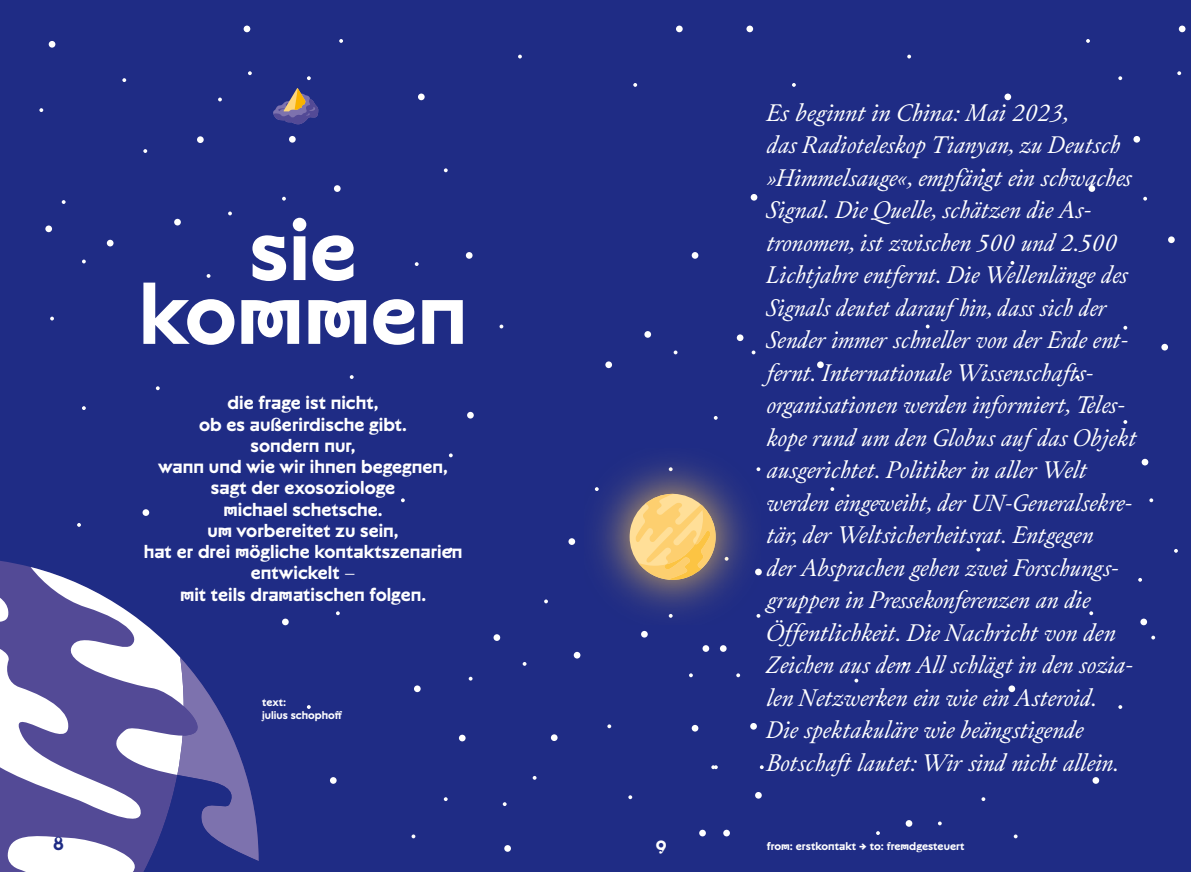
<style>
.page{position:relative;width:1191px;height:872px;background:#1f2c85}
.page>*{position:absolute;margin:0;border:0;box-sizing:border-box;transform-origin:0 0}
.t1{font:700 87.5px/63.8px "ARS Novelty";color:#fff;text-align:center}
.t2{font:italic 25px/32.5px "Primo Serif";color:#fff}
.t3{font:700 18.75px/21.2px "ARS Novelty";color:#fff;text-align:center}
.t4{font:700 18.75px "ARS Novelty";color:#1f2c85}
.t5{font:700 11.25px/13.5px "ARS Novelty";color:#fff}
.s1{font-size:24.38px}
</style>
<div class="page">
<div style="left:49px;top:41px;width:6px;height:7px;background:#fff;border-radius:50%"></div>
<div style="left:45px;top:225px;width:7px;height:7px;background:#fff;border-radius:50%"></div>
<svg style="left:62px;top:200px;width:4px;height:4px"></svg>
<svg style="left:122px;top:78px;width:4px;height:4px"></svg>
<svg style="left:39px;top:108px;width:4px;height:4px"></svg>
<svg style="left:248px;top:71px;width:4px;height:4px"></svg>
<svg style="left:339px;top:39px;width:4px;height:4px"></svg>
<svg style="left:307px;top:76px;width:4px;height:4px"></svg>
<svg style="left:282px;top:197px;width:4px;height:4px"></svg>
<svg style="left:207px;top:274px;width:3px;height:4px"></svg>
<svg style="left:156px;top:386px;width:4px;height:4px"></svg>
<svg style="left:336px;top:611px;width:4px;height:4px"></svg>
<svg style="left:307px;top:705px;width:4px;height:4px"></svg>
<svg style="left:77px;top:523px;width:4px;height:4px"></svg>
<svg style="left:82px;top:406px;width:4px;height:4px"></svg>
<svg style="left:50px;top:317px;width:4px;height:3px"></svg>
<svg style="left:82px;top:259px;width:4px;height:4px"></svg>
<svg style="left:350px;top:375px;width:4px;height:4px"></svg>
<svg style="left:107px;top:240px;width:6px;height:6px"></svg>
<div style="left:142px;top:509px;width:7px;height:7px;background:#fff;border-radius:50%"></div>
<div style="left:282px;top:618px;width:7px;height:7px;background:#fff;border-radius:50%"></div>
<svg style="left:218px;top:98px;width:4px;height:3px"></svg>
<svg style="left:143px;top:149px;width:4px;height:4px"></svg>
<svg style="left:228px;top:211px;width:4px;height:4px"></svg>
<div style="left:197px;top:136px;width:7px;height:7px;background:#fff;border-radius:50%"></div>
<div style="left:174px;top:219px;width:7px;height:6px;background:#fff;border-radius:50%"></div>
<div style="left:330px;top:777px;width:7px;height:6px;background:#fff;border-radius:50%"></div>
<div style="left:289px;top:136px;width:7px;height:7px;background:#fff;border-radius:50%"></div>
<div style="left:334px;top:185px;width:6px;height:7px;background:#fff;border-radius:50%"></div>
<svg style="left:244px;top:26px;width:6px;height:6px"></svg>
<div style="left:699px;top:829px;width:7px;height:7px;background:#fff;border-radius:50%"></div>
<div style="left:702px;top:645px;width:7px;height:7px;background:#fff;border-radius:50%"></div>
<svg style="left:689px;top:673px;width:4px;height:4px"></svg>
<svg style="left:628px;top:795px;width:4px;height:4px"></svg>
<svg style="left:503px;top:802px;width:3px;height:4px"></svg>
<svg style="left:411px;top:834px;width:4px;height:4px"></svg>
<svg style="left:444px;top:797px;width:3px;height:4px"></svg>
<svg style="left:544px;top:599px;width:4px;height:4px"></svg>
<svg style="left:449px;top:547px;width:4px;height:4px"></svg>
<svg style="left:449px;top:453px;width:4px;height:4px"></svg>
<svg style="left:499px;top:324px;width:4px;height:4px"></svg>
<svg style="left:415px;top:262px;width:3px;height:4px"></svg>
<svg style="left:444px;top:168px;width:4px;height:4px"></svg>
<svg style="left:518px;top:55px;width:4px;height:3px"></svg>
<svg style="left:633px;top:83px;width:4px;height:4px"></svg>
<svg style="left:673px;top:350px;width:4px;height:4px"></svg>
<svg style="left:401px;top:498px;width:4px;height:4px"></svg>
<div style="left:641px;top:631px;width:7px;height:6px;background:#fff;border-radius:50%"></div>
<div style="left:493px;top:634px;width:7px;height:7px;background:#fff;border-radius:50%"></div>
<div style="left:568px;top:538px;width:7px;height:7px;background:#fff;border-radius:50%"></div>
<div style="left:605px;top:361px;width:7px;height:7px;background:#fff;border-radius:50%"></div>
<div style="left:467px;top:412px;width:7px;height:6px;background:#fff;border-radius:50%"></div>
<div style="left:466px;top:252px;width:6px;height:7px;background:#fff;border-radius:50%"></div>
<svg style="left:607px;top:724px;width:4px;height:4px"></svg>
<svg style="left:522px;top:662px;width:4px;height:4px"></svg>
<div style="left:551px;top:734px;width:6px;height:7px;background:#fff;border-radius:50%"></div>
<svg style="left:574px;top:652px;width:6px;height:6px"></svg>
<svg style="left:676px;top:26px;width:6px;height:6px"></svg>
<div style="left:418px;top:94px;width:7px;height:6px;background:#fff;border-radius:50%"></div>
<div style="left:459px;top:734px;width:6px;height:7px;background:#fff;border-radius:50%"></div>
<div style="left:414px;top:685px;width:7px;height:7px;background:#fff;border-radius:50%"></div>
<div style="left:504px;top:845px;width:7px;height:6px;background:#fff;border-radius:50%"></div>
<svg style="left:1177px;top:71px;width:4px;height:4px"></svg>
<svg style="left:1086px;top:39px;width:4px;height:4px"></svg>
<svg style="left:1118px;top:76px;width:4px;height:4px"></svg>
<svg style="left:1143px;top:197px;width:4px;height:4px"></svg>
<svg style="left:1123px;top:326px;width:4px;height:4px"></svg>
<svg style="left:1123px;top:420px;width:4px;height:4px"></svg>
<svg style="left:1174px;top:549px;width:3px;height:4px"></svg>
<svg style="left:1089px;top:611px;width:4px;height:4px"></svg>
<svg style="left:1118px;top:705px;width:4px;height:4px"></svg>
<svg style="left:1075px;top:375px;width:4px;height:4px"></svg>
<div style="left:1168px;top:236px;width:6px;height:7px;background:#fff;border-radius:50%"></div>
<div style="left:1141px;top:459px;width:7px;height:6px;background:#fff;border-radius:50%"></div>
<div style="left:1140px;top:618px;width:7px;height:7px;background:#fff;border-radius:50%"></div>
<div style="left:1092px;top:777px;width:7px;height:6px;background:#fff;border-radius:50%"></div>
<div style="left:1133px;top:136px;width:7px;height:7px;background:#fff;border-radius:50%"></div>
<div style="left:1088px;top:185px;width:7px;height:7px;background:#fff;border-radius:50%"></div>
<div style="left:1178px;top:26px;width:7px;height:6px;background:#fff;border-radius:50%"></div>
<div style="left:723px;top:829px;width:7px;height:7px;background:#fff;border-radius:50%"></div>
<div style="left:720px;top:645px;width:6px;height:7px;background:#fff;border-radius:50%"></div>
<svg style="left:736px;top:673px;width:4px;height:4px"></svg>
<svg style="left:760px;top:765px;width:3px;height:4px"></svg>
<svg style="left:711px;top:765px;width:7px;height:4px"></svg>
<svg style="left:1013px;top:834px;width:4px;height:4px"></svg>
<svg style="left:981px;top:797px;width:4px;height:4px"></svg>
<svg style="left:854px;top:678px;width:4px;height:4px"></svg>
<svg style="left:1151px;top:635px;width:4px;height:4px"></svg>
<svg style="left:976px;top:547px;width:4px;height:4px"></svg>
<svg style="left:830px;top:487px;width:4px;height:4px"></svg>
<svg style="left:714px;top:416px;width:3px;height:4px"></svg>
<svg style="left:925px;top:324px;width:4px;height:4px"></svg>
<svg style="left:1010px;top:261px;width:4px;height:4px"></svg>
<svg style="left:981px;top:168px;width:4px;height:4px"></svg>
<svg style="left:907px;top:55px;width:4px;height:3px"></svg>
<svg style="left:792px;top:83px;width:4px;height:4px"></svg>
<svg style="left:751px;top:350px;width:4px;height:4px"></svg>
<svg style="left:1149px;top:498px;width:4px;height:4px"></svg>
<div style="left:750px;top:723px;width:7px;height:6px;background:#fff;border-radius:50%"></div>
<div style="left:1161px;top:344px;width:7px;height:6px;background:#fff;border-radius:50%"></div>
<div style="left:817px;top:361px;width:6px;height:7px;background:#fff;border-radius:50%"></div>
<div style="left:737px;top:334px;width:6px;height:7px;background:#fff;border-radius:50%"></div>
<div style="left:691px;top:252px;width:7px;height:7px;background:#fff;border-radius:50%"></div>
<svg style="left:876px;top:831px;width:4px;height:4px"></svg>
<svg style="left:1138px;top:578px;width:4px;height:4px"></svg>
<svg style="left:902px;top:662px;width:4px;height:4px"></svg>
<div style="left:644px;top:331px;width:7px;height:7px;background:#fff;border-radius:50%"></div>
<div style="left:691px;top:725px;width:7px;height:6px;background:#fff;border-radius:50%"></div>
<div style="left:750px;top:194px;width:7px;height:7px;background:#fff;border-radius:50%"></div>
<div style="left:746px;top:26px;width:7px;height:6px;background:#fff;border-radius:50%"></div>
<div style="left:1004px;top:94px;width:7px;height:6px;background:#fff;border-radius:50%"></div>
<div style="left:755px;top:792px;width:7px;height:6px;background:#fff;border-radius:50%"></div>
<div style="left:1008px;top:685px;width:7px;height:7px;background:#fff;border-radius:50%"></div>
<div style="left:905px;top:820px;width:7px;height:6px;background:#fff;border-radius:50%"></div>
<svg style="left:0;top:567px;width:259px;height:305px"></svg>
<svg style="left:273px;top:88px;width:45px;height:36px"></svg>
<img style="left:594px;top:462px;width:167px;height:156px">
<svg style="left:629px;top:494px;width:86px;height:86px;background:#dcba79"></svg>
<h1 class="t1" style="left:139px;top:223px;width:330px">Sie kommen</h1>
<p class="t3" style="left:144px;top:393px;width:320px">Die Frage ist nicht,<br>ob es Außerirdische gibt.<br>Sondern nur,<br>wann und wie wir ihnen begegnen, sagt der Exosoziologe<br>Michael Schetsche.<br>Um vorbereitet zu sein,<br>hat er drei mögliche Kontaktszenarien entwIckelt –<br>mit teils dramatischen Folgen.</p>
<p class="t5" style="left:262px;top:696px;width:81px">text:<br>julius schophoff</p>
<p class="t2" style="left:767px;top:96px;width:371px">Es beginnt in China: Mai <span class="s1">2023</span>,<br>das Radioteleskop Tianyan, zu Deutsch »Himmelsauge«, empfängt ein schwaches Signal. Die Quelle, schätzen die As&shy;tronomen, ist zwischen <span class="s1">500</span> und <span class="s1">2.500<br></span>Lichtjahre entfernt. Die Wellenlänge des Signals deutet darauf hin, dass sich der Sender immer schneller von der Erde ent&shy;fernt. Internationale Wissenschafts&shy;organisationen werden informiert, Teles&shy;kope rund um den Globus auf das Objekt ausgerichtet. Politiker in aller Welt werden eingeweiht, der <span class="s1">UN-</span>Generalsekre&shy;tär, der Weltsicherheitsrat. Entgegen<br>der Absprachen gehen zwei Forschungs&shy;gruppen in Pressekonferenzen an die Öffentlichkeit. Die Nachricht von den Zeichen aus dem All schlägt in den sozia&shy;len Netzwerken ein wie ein Asteroid.<br>Die spektakuläre wie beängstigende Botschaft lautet: Wir sind nicht allein.</p>
<p class="t4" style="left:53px;top:834px;width:12px">8</p>
<p class="t3" style="left:655px;top:834px;width:12px">9</p>
<p class="t5" style="left:767px;top:840px;width:199px">From: Erstkontakt to: fremdgesteuert</p>
</div>
